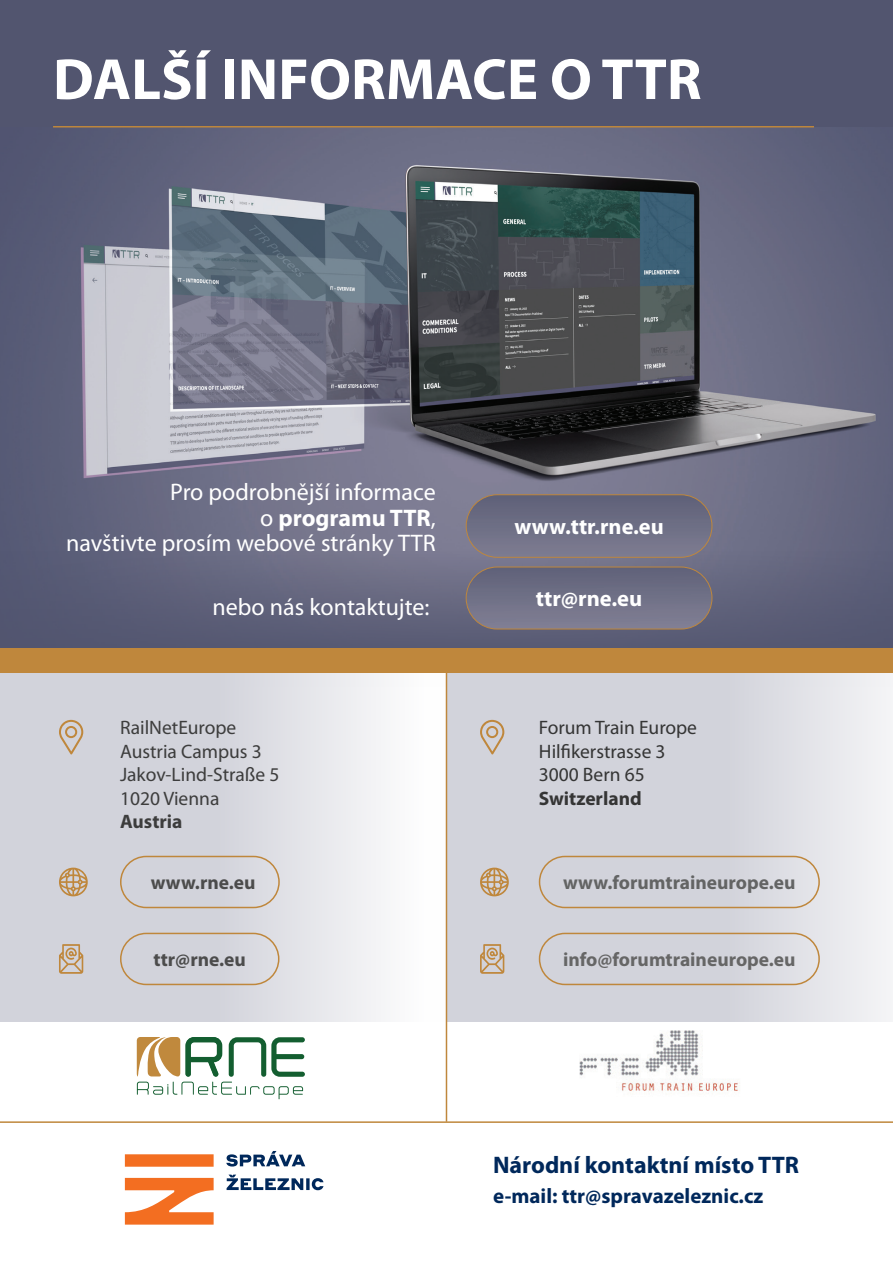
<style>
.page{position:relative;width:893px;height:1263px;background:#fff}
.page>*{position:absolute;margin:0;border:0;box-sizing:border-box;transform-origin:0 0}
.t1{font:700 58.5px "Myriad Pro";color:#fff}
.t2{font:24px/25.5px "Myriad Pro";color:#fff;text-align:right}
.t3{font:700 24px "Myriad Pro";color:#00285b}
.t4{font:700 22.5px "Myriad Pro";color:#fff}
.t5{font:700 22.35px "Myriad Pro";color:#fff}
.t6{font:700 21px "Myriad Pro";color:#00285b}
.t7{font:19.5px/23.4px "Myriad Pro";color:#3d3d3d}
.t8{font:19.5px/23.4px "Myriad Pro";color:#353535}
.t9{font:700 19.5px "Myriad Pro";color:#666}
.t10{font:700 19.5px "Myriad Pro";color:#636464}
.t11{font:700 19.5px "Myriad Pro";color:#4c4c4c}
.t12{font:700 19.5px "Myriad Pro";color:#353535}
.t13{font:700 19.5px "Myriad Pro";color:#3d3d3d}
.s1{font-weight:700}
</style>
<div class="page">
<div style="left:0;top:0;width:893px;height:198px;background:#52556f"></div>
<img style="left:0;top:128px;width:893px;height:520px">
<div style="left:0;top:650px;width:447px;height:371px;background:linear-gradient(to right,#c6c7d0,#f6f6f7)"></div>
<div style="left:447px;top:650px;width:446px;height:371px;background:linear-gradient(to right,#cacad3,#e6e7ea)"></div>
<div style="left:0;top:648px;width:893px;height:24px;background:#bf873c"></div>
<hr style="left:53px;top:126px;width:761px;height:2px;background:#bf873c">
<svg style="left:480px;top:720px;width:24px;height:34px"></svg>
<svg style="left:59px;top:720px;width:24px;height:34px"></svg>
<hr style="left:446px;top:672px;width:1px;height:450px;background:#bf873c">
<img style="left:580px;top:1031px;width:160px;height:60px">
<div style="left:466px;top:495px;width:246px;height:62px;background:linear-gradient(to bottom,#5e6178,#7d7c90);border-radius:31px"></div>
<div style="left:466px;top:494px;width:246px;height:64px;border:1px solid #bf873c;border-radius:31px"></div>
<svg style="left:137px;top:1037px;width:168px;height:62px"></svg>
<div style="left:466px;top:567px;width:246px;height:62px;background:linear-gradient(to bottom,#606178,#817f94);border-radius:31px"></div>
<div style="left:466px;top:567px;width:246px;height:62px;border:1px solid #bf873c;border-radius:31px"></div>
<svg style="left:226px;top:1151px;width:97px;height:39px"></svg>
<svg style="left:125px;top:1154px;width:89px;height:70px"></svg>
<svg style="left:480px;top:868px;width:29px;height:28px"></svg>
<svg style="left:59px;top:868px;width:29px;height:28px"></svg>
<svg style="left:480px;top:944px;width:24px;height:30px"></svg>
<svg style="left:59px;top:944px;width:24px;height:30px"></svg>
<div style="left:539px;top:856px;width:281px;height:52px;border:2px solid #bf873c;border-radius:26px"></div>
<div style="left:539px;top:933px;width:281px;height:52px;border:2px solid #bf873c;border-radius:26px"></div>
<div style="left:120px;top:933px;width:159px;height:52px;border:2px solid #bf873c;border-radius:26px"></div>
<div style="left:120px;top:856px;width:160px;height:52px;border:2px solid #bf873c;border-radius:26px"></div>
<hr style="left:0;top:1121px;width:893px;height:2px;background:#bf873c">
<h1 class="t1" style="left:53px;top:47px;width:650px">DALŠÍ INFORMACE O TTR</h1>
<p class="t2" style="left:66px;top:480px;width:371px">Pro podrobnější informace<br>o <span class="s1">programu TTR</span>,<br>navštivte prosím webové stránky TTR</p>
<p class="t2" style="left:213px;top:595px;width:218px">nebo nás kontaktujte:</p>
<p class="t7" style="left:120px;top:717px;width:161px">RailNetEurope<br>Austria Campus 3<br>Jakov-Lind-Straße 5<br>1020 Vienna</p>
<p class="t13" style="left:120px;top:811px;width:64px">Austria</p>
<p class="t11" style="left:151px;top:872px;width:106px">www.rne.eu</p>
<p class="t5" style="left:514px;top:514px;width:151px">www.ttr.rne.eu</p>
<p class="t4" style="left:536px;top:586px;width:108px">ttr@rne.eu</p>
<p class="t8" style="left:539px;top:717px;width:160px">Forum Train Europe<br>Hilfikerstrasse 3<br>3000 Bern 65</p>
<p class="t12" style="left:539px;top:787px;width:104px">Switzerland</p>
<p class="t10" style="left:563px;top:872px;width:234px">www.forumtraineurope.eu</p>
<p class="t11" style="left:154px;top:949px;width:94px">ttr@rne.eu</p>
<p class="t9" style="left:563px;top:949px;width:234px">info@forumtraineurope.eu</p>
<p class="t3" style="left:493px;top:1151px;width:308px">Národní kontaktní místo TTR</p>
<p class="t6" style="left:493px;top:1184px;width:272px">e-mail: ttr@spravazeleznic.cz</p>
</div>
